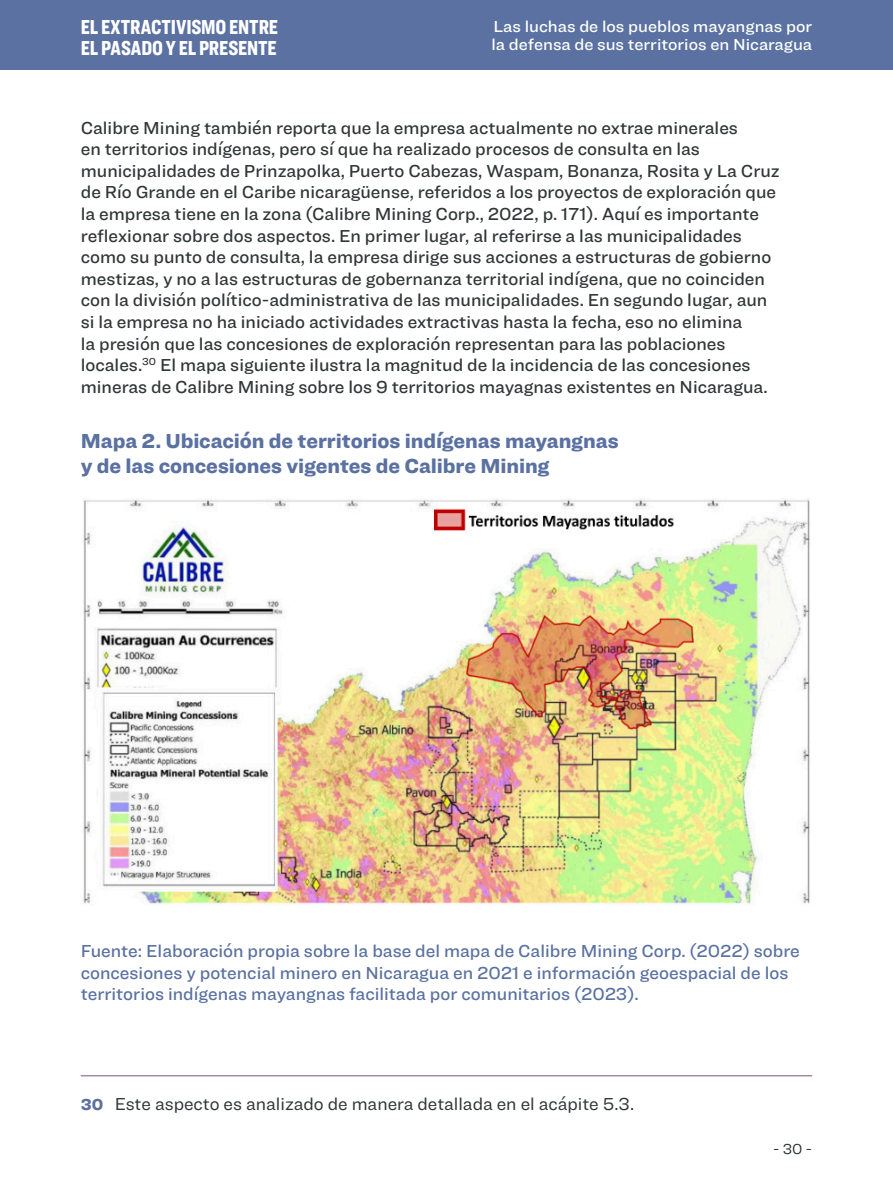
<style>
.page{position:relative;width:893px;height:1191px;background:#fff}
.page>*{position:absolute;margin:0;border:0;box-sizing:border-box;transform-origin:0 0}
.titu_imagenes_tablas{font:900 21px/25.2px "Ringside";letter-spacing:-.005em;color:#5a71a1}
.t1{font:900 21px/21px "Ringside Compressed";letter-spacing:-.005em;color:#fff}
.t2{font:500 18px/21.6px "Ringside";color:#313637}
.pies_imagenes_tablas{font:500 18px/21.6px "Ringside";color:#5a71a1}
.notas_al_pie{font:18px "Ringside";color:#313637}
.t3{font:500 16.5px/18px "Ringside";color:#fff}
.t4{font:15px "Ringside";color:#313637}
.s1{font-weight:900;font-size:16.5px;color:#5a71a1}
</style>
<div class="page">
<div style="left:0;top:0;width:893px;height:69px;background:#5a71a1"></div>
<img style="left:83px;top:498px;width:727px;height:407px">
<hr style="left:81px;top:1075px;width:731px;height:1px;background:#76537a">
<p class="t1" style="left:81px;top:16px;width:199px">EL EXTRACTIVISMO ENTRE<br>EL PASADO Y EL PRESENTE</p>
<p class="t3" style="left:491px;top:17px;width:322px">Las luchas de los pueblos mayangnas por la defensa de sus territorios en Nicaragua</p>
<p class="t2" style="left:81px;top:116px;width:701px">Calibre Mining también reporta que la empresa actualmente no extrae minerales<br>en territorios indígenas, pero sí que ha realizado procesos de consulta en las municipalidades de Prinzapolka, Puerto Cabezas, Waspam, Bonanza, Rosita y La Cruz de Río Grande en el Caribe nicaragüense, referidos a los proyectos de exploración que la empresa tiene en la zona (Calibre Mining Corp., 2022, p. 171). Aquí es importante reflexionar sobre dos aspectos. En primer lugar, al referirse a las municipalidades como su punto de consulta, la empresa dirige sus acciones a estructuras de gobierno mestizas, y no a las estructuras de gobernanza territorial indígena, que no coinciden con la división político-administrativa de las municipalidades. En segundo lugar, aun si la empresa no ha iniciado actividades extractivas hasta la fecha, eso no elimina<br>la presión que las concesiones de exploración representan para las poblaciones locales.<sup>30</sup> El mapa siguiente ilustra la magnitud de la incidencia de las concesiones mineras de Calibre Mining sobre los 9 territorios mayagnas existentes en Nicaragua.</p>
<p class="titu_imagenes_tablas" style="left:81px;top:428px;width:539px">Mapa 2. Ubicación de territorios indígenas mayangnas y de las concesiones vigentes de Calibre Mining</p>
<p class="pies_imagenes_tablas" style="left:81px;top:939px;width:721px">Fuente: Elaboración propia sobre la base del mapa de Calibre Mining Corp. (2022) sobre concesiones y potencial minero en Nicaragua en 2021 e información geoespacial de los territorios indígenas mayangnas facilitada por comunitarios (2023).</p>
<p class="notas_al_pie" style="left:81px;top:1091px;width:555px"><span class="s1">30</span> Este aspecto es analizado de manera detallada en el acápite 5.3.</p>
<p class="t4" style="left:773px;top:1138px;width:41px">- 30 -</p>
</div>
